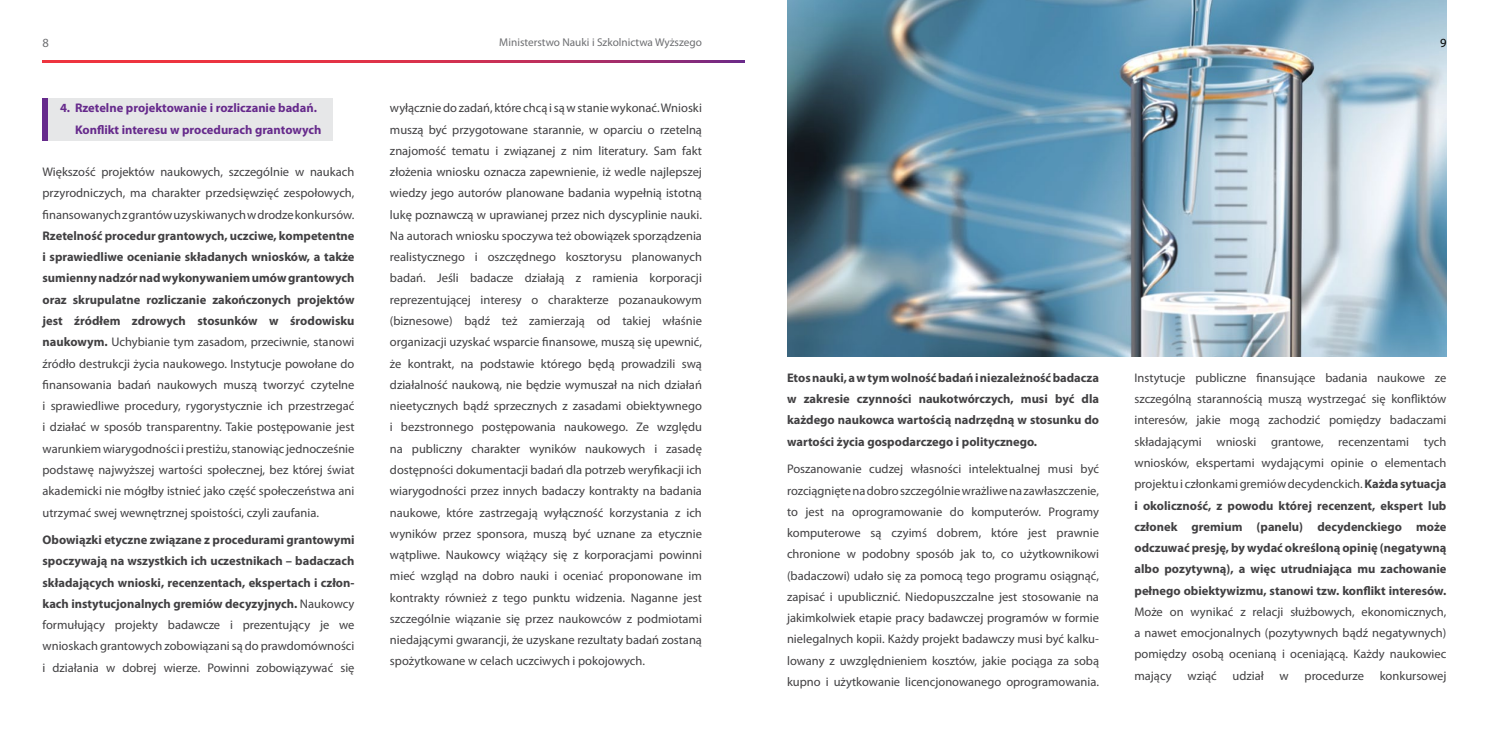
<style>
.page{position:relative;width:1489px;height:745px;background:#fff}
.page>*{position:absolute;margin:0;border:0;box-sizing:border-box;transform-origin:0 0}
.t1{font:12.5px/21.2px "Myriad Pro";color:#414042;text-align:justify}
.t2{font:700 12.5px/21.2px "Myriad Pro";color:#414042;text-align:justify}
.t3{font:700 12.5px/21.2px "Myriad Pro";color:#662a8c}
.t4{font:12.5px "Myriad Pro";color:#6d6e71}
.t5{font:12.5px "Myriad Pro";color:#000}
.t6{font:11.25px "Myriad Pro";color:#6d6e71}
.s1{font-weight:700}
.s2{font-weight:400}
</style>
<div class="page">
<svg style="left:43px;top:60px;width:701px;height:2px"></svg>
<div style="left:43px;top:98px;width:289px;height:43px;background:#e6e7e8"></div>
<div style="left:43px;top:98px;width:5px;height:43px;background:#662a8c"></div>
<img style="left:787px;top:0;width:659px;height:356px">
<p class="t6" style="left:499px;top:35px;width:204px">Ministerstwo Nauki i Szkolnictwa Wyższego</p>
<p class="t4" style="left:43px;top:35px;width:8px">8</p>
<p class="t5" style="left:1439px;top:35px;width:8px">9</p>
<p class="t3" style="left:75px;top:97px;width:248px;text-indent:-15px">4. Rzetelne projektowanie i rozliczanie badań.<br>Konflikt interesu w procedurach grantowych</p>
<p class="t1" style="left:43px;top:161px;width:313px">Większość projektów naukowych, szczególnie w naukach przyrodniczych, ma charakter przedsięwzięć zespołowych, finansowanych z grantów uzyskiwanych w drodze konkursów.</p>
<p class="t1" style="left:43px;top:225px;width:313px"><span class="s1">Rzetelność procedur grantowych, uczciwe, kompetentne i sprawiedliwe ocenianie składanych wniosków, a także sumienny nadzór nad wykonywaniem umów grantowych oraz skrupulatne rozliczanie zakończonych projektów jest źródłem zdrowych stosunków w środowisku naukowym.</span> Uchybianie tym zasadom, przeciwnie, stanowi źródło destrukcji życia naukowego. Instytucje powołane do finansowania badań naukowych muszą tworzyć czytelne i sprawiedliwe procedury, rygorystycznie ich przestrzegać i działać w sposób transparentny. Takie postępowanie jest warunkiem wiarygodności i prestiżu, stanowiąc jednocześnie podstawę najwyższej wartości społecznej, bez której świat akademicki nie mógłby istnieć jako część społeczeństwa ani utrzymać swej wewnętrznej spoistości, czyli zaufania.</p>
<p class="t2" style="left:43px;top:528px;width:313px">Obowiązki etyczne związane z procedurami grantowymi spoczywają na wszystkich ich uczestnikach – badaczach składających wnioski, recenzentach, ekspertach i człon&shy;kach instytucjonalnych gremiów decyzyjnych. <span class="s2">Naukowcy formułujący projekty badawcze i prezentujący je we wnioskach grantowych zobowiązani są do prawdomówności i działania w dobrej wierze. Powinni zobowiązywać się</span></p>
<p class="t1" style="left:390px;top:97px;width:313px">wyłącznie do zadań, które chcą i są w stanie wykonać. Wnioski muszą być przygotowane starannie, w oparciu o rzetelną znajomość tematu i związanej z nim literatury. Sam fakt złożenia wniosku oznacza zapewnienie, iż wedle najlepszej wiedzy jego autorów planowane badania wypełnią istotną lukę poznawczą w uprawianej przez nich dyscyplinie nauki.<br>Na autorach wniosku spoczywa też obowiązek sporządzenia realistycznego i oszczędnego kosztorysu planowanych badań. Jeśli badacze działają z ramienia korporacji reprezentującej interesy o charakterze pozanaukowym (biznesowe) bądź też zamierzają od takiej właśnie organizacji uzyskać wsparcie finansowe, muszą się upewnić, że kontrakt, na podstawie którego będą prowadzili swą działalność naukową, nie będzie wymuszał na nich działań nieetycznych bądź sprzecznych z zasadami obiektywnego i bezstronnego postępowania naukowego. Ze względu na publiczny charakter wyników naukowych i zasadę dostępności dokumentacji badań dla potrzeb weryfikacji ich wiarygodności przez innych badaczy kontrakty na badania naukowe, które zastrzegają wyłączność korzystania z ich wyników przez sponsora, muszą być uznane za etycznie wątpliwe. Naukowcy wiążący się z korporacjami powinni mieć wzgląd na dobro nauki i oceniać proponowane im kontrakty również z tego punktu widzenia. Naganne jest szczególnie wiązanie się przez naukowców z podmiotami niedającymi gwarancji, że uzyskane rezultaty badań zostaną spożytkowane w celach uczciwych i pokojowych.</p>
<p class="t2" style="left:787px;top:366px;width:313px">Etos nauki, a w tym wolność badań i niezależność badacza w zakresie czynności naukotwórczych, musi być dla każdego naukowca wartością nadrzędną w stosunku do wartości życia gospodarczego i politycznego.</p>
<p class="t1" style="left:787px;top:458px;width:313px">Poszanowanie cudzej własności intelektualnej musi być rozciągnięte na dobro szczególnie wrażliwe na zawłaszczenie, to jest na oprogramowanie do komputerów. Programy komputerowe są czyimś dobrem, które jest prawnie chronione w podobny sposób jak to, co użytkownikowi (badaczowi) udało się za pomocą tego programu osiągnąć, zapisać i upublicznić. Niedopuszczalne jest stosowanie na jakimkolwiek etapie pracy badawczej programów w formie nielegalnych kopii. Każdy projekt badawczy musi być kalku&shy;lowany z uwzględnieniem kosztów, jakie pociąga za sobą kupno i użytkowanie licencjonowanego oprogramowania.</p>
<p class="t1" style="left:1134px;top:366px;width:313px">Instytucje publiczne finansujące badania naukowe ze szczególną starannością muszą wystrzegać się konfliktów interesów, jakie mogą zachodzić pomiędzy badaczami składającymi wnioski grantowe, recenzentami tych wniosków, ekspertami wydającymi opinie o elementach projektu i członkami gremiów decydenckich. <span class="s1">Każda sytuacja i okoliczność, z powodu której recenzent, ekspert lub członek gremium (panelu) decydenckiego może odczuwać presję, by wydać określoną opinię (negatywną albo pozytywną), a więc utrudniająca mu zachowanie pełnego obiektywizmu, stanowi tzw. konflikt interesów.</span></p>
<p class="t1" style="left:1134px;top:600px;width:313px">Może on wynikać z relacji służbowych, ekonomicznych, a nawet emocjonalnych (pozytywnych bądź negatywnych) pomiędzy osobą ocenianą i oceniającą. Każdy naukowiec mający</p>
<p class="t1" style="left:1187px;top:664px;width:31px">wziąć</p>
<p class="t1" style="left:1232px;top:664px;width:33px">udział</p>
<p class="t1" style="left:1279px;top:664px;width:11px">w</p>
<p class="t1" style="left:1304px;top:664px;width:61px">procedurze</p>
<p class="t1" style="left:1379px;top:664px;width:68px">konkursowej</p>
</div>
